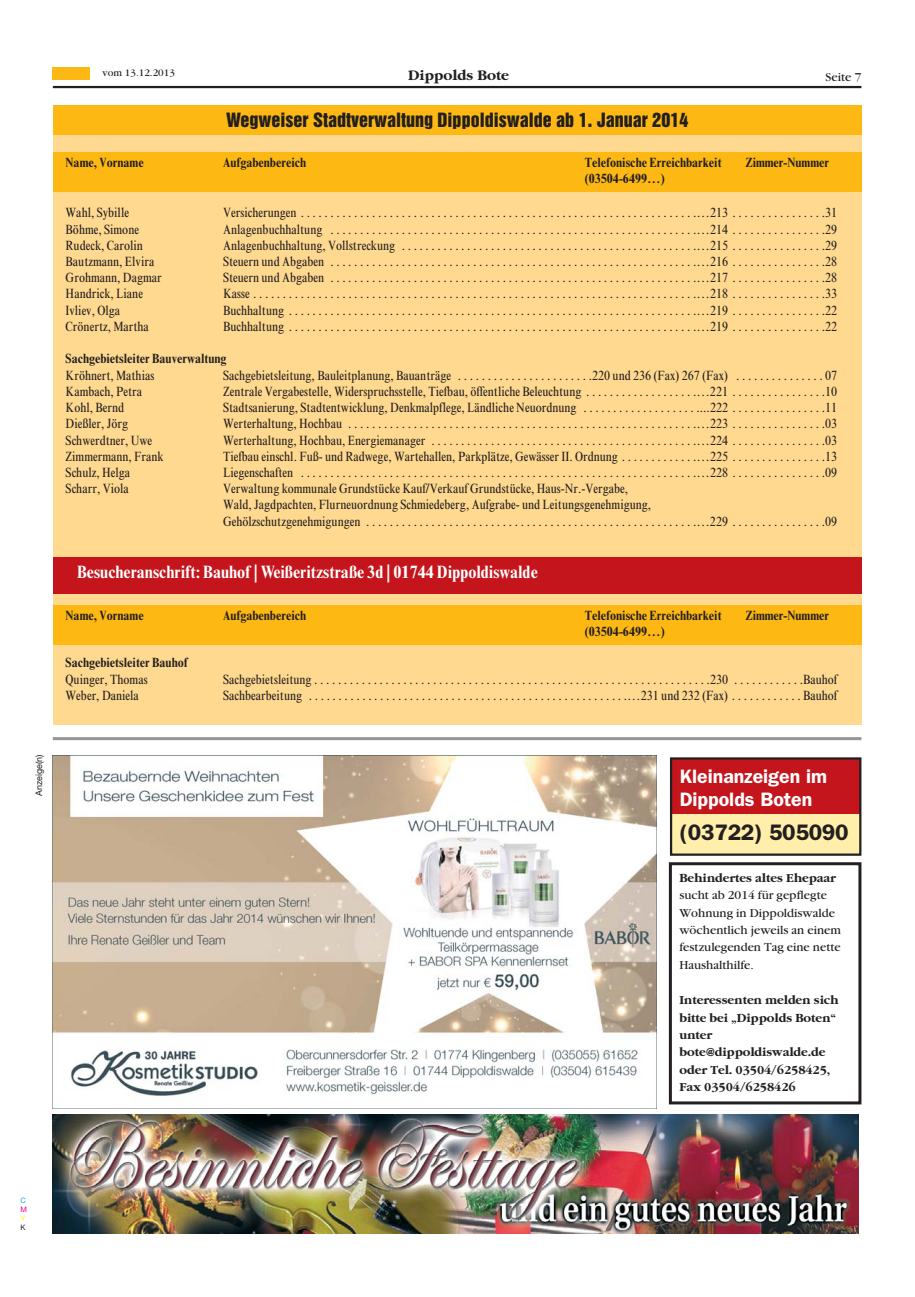
<style>
.page{position:relative;width:915px;height:1297px;background:#fff}
.page>*{position:absolute;margin:0;border:0;box-sizing:border-box;transform-origin:0 0}
.t1{font:600 22.5px "Franklin Gothic";letter-spacing:-.01em;color:#231f20}
.t2{font:600 19.5px/23.4px "Franklin Gothic";color:#fff}
.t3{font:700 condensed 18px "Times New Roman";color:#fff}
.t4{font:18px "Helvetica Inserat";color:#231f20}
.t5{font:700 15px "Garamond";color:#231f20}
.t6{font:condensed 13.5px/16.2px "Times New Roman";color:#231f20}
.t7{font:700 condensed 13.5px "Times New Roman";color:#231f20}
.t8{font:700 12.75px/17.4px "Garamond";color:#231f20}
.t9{font:12.75px/17.4px "Garamond";color:#231f20}
.t10{font:10.5px "Garamond";color:#231f20}
.t11{font:9px "Helvetica Neue";color:#231f20}
.t12{font:7.5px "Helvetica Neue";color:#00adef}
.t13{font:7.5px "Helvetica Neue";color:#ec008c}
.t14{font:7.5px "Helvetica Neue";color:#fff200}
.t15{font:7.5px "Helvetica Neue";color:#231f20}
</style>
<div class="page">
<div style="left:53px;top:106px;width:808px;height:619px;background:#ffd98f"></div>
<hr style="left:53px;top:86px;width:808px;height:2px;background:#231f20">
<div style="left:53px;top:68px;width:37px;height:12px;background:#fdb813"></div>
<div style="left:53px;top:106px;width:808px;height:29px;background:#fdb813"></div>
<div style="left:53px;top:557px;width:808px;height:37px;background:#c4151c"></div>
<div style="left:53px;top:605px;width:808px;height:40px;background:#fdb813"></div>
<div style="left:53px;top:152px;width:808px;height:40px;background:#fdb813"></div>
<img style="left:53px;top:755px;width:603px;height:341px">
<img style="left:53px;top:1115px;width:804px;height:118px">
<hr style="left:53px;top:737px;width:808px;height:3px;background:#939598">
<div style="left:671px;top:758px;width:188px;height:56px;background:#c4151c"></div>
<div style="left:671px;top:814px;width:188px;height:39px;background:#ffefaa"></div>
<div style="left:669px;top:757px;width:192px;height:99px;border:2px solid #231f20"></div>
<div style="left:668px;top:862px;width:193px;height:242px;border:3px solid #231f20"></div>
<p class="t11" style="left:36px;top:796px;width:43px;rotate:-90deg">Anzeige(n)</p>
<p class="t10" style="left:102px;top:69px;width:74px">vom 13.12.2013</p>
<p class="t5" style="left:408px;top:69px;width:102px">Dippolds Bote</p>
<p class="t9" style="left:825px;top:69px;width:37px">Seite 7</p>
<h3 class="t4" style="left:226px;top:112px;width:463px">Wegweiser Stadtverwaltung Dippoldiswalde ab 1. Januar 2014</h3>
<p class="t7" style="left:66px;top:158px;width:79px">Name, Vorname</p>
<p class="t7" style="left:223px;top:158px;width:84px">Aufgabenbereich</p>
<p class="t7" style="left:584px;top:158px;width:138px">Telefonische Erreichbarkeit</p>
<p class="t7" style="left:745px;top:158px;width:85px">Zimmer-Nummer</p>
<p class="t7" style="left:584px;top:174px;width:81px">(03504-6499…)</p>
<p class="t6" style="left:66px;top:206px;width:65px">Wahl, Sybille</p>
<p class="t6" style="left:223px;top:206px;width:615px">Versicherungen . . . . . . . . . . . . . . . . . . . . . . . . . . . . . . . . . . . . . . . . . . . . . . . . . . . . . . . . . . . . . . . . . . .…213 . . . . . . . . . . . . . . . .31</p>
<p class="t6" style="left:66px;top:222px;width:75px">Böhme, Simone</p>
<p class="t6" style="left:223px;top:222px;width:615px">Anlagenbuchhaltung . . . . . . . . . . . . . . . . . . . . . . . . . . . . . . . . . . . . . . . . . . . . . . . . . . . . . . . . . . . . . .…214 . . . . . . . . . . . . . . . .29</p>
<p class="t6" style="left:66px;top:238px;width:79px">Rudeck, Carolin</p>
<p class="t6" style="left:223px;top:238px;width:615px">Anlagenbuchhaltung, Vollstreckung . . . . . . . . . . . . . . . . . . . . . . . . . . . . . . . . . . . . . . . . . . . . . . . . . .…215 . . . . . . . . . . . . . . . .29</p>
<p class="t6" style="left:66px;top:254px;width:90px">Bautzmann, Elvira</p>
<p class="t6" style="left:223px;top:254px;width:615px">Steuern und Abgaben . . . . . . . . . . . . . . . . . . . . . . . . . . . . . . . . . . . . . . . . . . . . . . . . . . . . . . . . . . . . . .…216 . . . . . . . . . . . . . . . .28</p>
<p class="t6" style="left:66px;top:271px;width:98px">Grohmann, Dagmar</p>
<p class="t6" style="left:223px;top:271px;width:615px">Steuern und Abgaben . . . . . . . . . . . . . . . . . . . . . . . . . . . . . . . . . . . . . . . . . . . . . . . . . . . . . . . . . . . . . .…217 . . . . . . . . . . . . . . . .28</p>
<p class="t6" style="left:66px;top:287px;width:79px">Handrick, Liane</p>
<p class="t6" style="left:223px;top:287px;width:615px">Kasse . . . . . . . . . . . . . . . . . . . . . . . . . . . . . . . . . . . . . . . . . . . . . . . . . . . . . . . . . . . . . . . . . . . . . . . . . . .…218 . . . . . . . . . . . . . . . .33</p>
<p class="t6" style="left:66px;top:303px;width:56px">Ivliev, Olga</p>
<p class="t6" style="left:223px;top:303px;width:615px">Buchhaltung . . . . . . . . . . . . . . . . . . . . . . . . . . . . . . . . . . . . . . . . . . . . . . . . . . . . . . . . . . . . . . . . . . . . .…219 . . . . . . . . . . . . . . . .22</p>
<p class="t6" style="left:66px;top:319px;width:85px">Crönertz, Martha</p>
<p class="t6" style="left:223px;top:319px;width:615px">Buchhaltung . . . . . . . . . . . . . . . . . . . . . . . . . . . . . . . . . . . . . . . . . . . . . . . . . . . . . . . . . . . . . . . . . . . . .…219 . . . . . . . . . . . . . . . .22</p>
<p class="t7" style="left:66px;top:354px;width:162px">Sachgebietsleiter Bauverwaltung</p>
<p class="t6" style="left:66px;top:368px;width:90px">Kröhnert, Mathias</p>
<p class="t6" style="left:223px;top:368px;width:615px">Sachgebietsleitung, Bauleitplanung, Bauanträge . . . . . . . . . . . . . . . . . . . . . . .220 und 236 (Fax) 267 (Fax) . . . . . . . . . . . . . . . 07</p>
<p class="t6" style="left:66px;top:384px;width:78px">Kambach, Petra</p>
<p class="t6" style="left:223px;top:384px;width:615px">Zentrale Vergabestelle, Widerspruchsstelle, Tiefbau, öffentliche Beleuchtung . . . . . . . . . . . . . . . . . . .…221 . . . . . . . . . . . . . . . .10</p>
<p class="t6" style="left:66px;top:401px;width:60px">Kohl, Bernd</p>
<p class="t6" style="left:223px;top:401px;width:615px">Stadtsanierung, Stadtentwicklung, Denkmalpflege, Ländliche Neuordnung . . . . . . . . . . . . . . . . . . . ....222 . . . . . . . . . . . . . . . .11</p>
<p class="t6" style="left:66px;top:417px;width:64px">Dießler, Jörg</p>
<p class="t6" style="left:223px;top:417px;width:615px">Werterhaltung, Hochbau . . . . . . . . . . . . . . . . . . . . . . . . . . . . . . . . . . . . . . . . . . . . . . . . . . . . . . . . . . .…223 . . . . . . . . . . . . . . . .03</p>
<p class="t6" style="left:66px;top:433px;width:88px">Schwerdtner, Uwe</p>
<p class="t6" style="left:223px;top:433px;width:615px">Werterhaltung, Hochbau, Energiemanager . . . . . . . . . . . . . . . . . . . . . . . . . . . . . . . . . . . . . . . . . . . . .…224 . . . . . . . . . . . . . . . .03</p>
<p class="t6" style="left:66px;top:449px;width:99px">Zimmermann, Frank</p>
<p class="t6" style="left:223px;top:449px;width:615px">Tiefbau einschl. Fuß- und Radwege, Wartehallen, Parkplätze, Gewässer II. Ordnung . . . . . . . . . . . . .…225 . . . . . . . . . . . . . . . .13</p>
<p class="t6" style="left:66px;top:465px;width:66px">Schulz, Helga</p>
<p class="t6" style="left:223px;top:465px;width:615px">Liegenschaften . . . . . . . . . . . . . . . . . . . . . . . . . . . . . . . . . . . . . . . . . . . . . . . . . . . . . . . . . . . . . . . . . . .…228 . . . . . . . . . . . . . . . .09</p>
<p class="t6" style="left:66px;top:482px;width:65px">Scharr, Viola</p>
<p class="t6" style="left:223px;top:482px;width:615px">Verwaltung kommunale Grundstücke Kauf/Verkauf Grundstücke, Haus-Nr.-Vergabe,<br>Wald, Jagdpachten, Flurneuordnung Schmiedeberg, Aufgrabe- und Leitungsgenehmigung,<br>Gehölzschutzgenehmigungen . . . . . . . . . . . . . . . . . . . . . . . . . . . . . . . . . . . . . . . . . . . . . . . . . . . . . . . .…229 . . . . . . . . . . . . . . . .09</p>
<h3 class="t3" style="left:77px;top:565px;width:462px">Besucheranschrift: Bauhof | Weißeritzstraße 3d | 01744 Dippoldiswalde</h3>
<p class="t7" style="left:66px;top:611px;width:79px">Name, Vorname</p>
<p class="t7" style="left:223px;top:611px;width:84px">Aufgabenbereich</p>
<p class="t7" style="left:584px;top:611px;width:138px">Telefonische Erreichbarkeit</p>
<p class="t7" style="left:745px;top:611px;width:85px">Zimmer-Nummer</p>
<p class="t7" style="left:584px;top:627px;width:81px">(03504-6499…)</p>
<p class="t7" style="left:66px;top:658px;width:124px">Sachgebietsleiter Bauhof</p>
<p class="t6" style="left:66px;top:672px;width:83px">Quinger, Thomas</p>
<p class="t6" style="left:223px;top:672px;width:615px">Sachgebietsleitung . . . . . . . . . . . . . . . . . . . . . . . . . . . . . . . . . . . . . . . . . . . . . . . . . . . . . . . . . . . . . . . . . . .230 . . . . . . . . . . . .Bauhof</p>
<p class="t6" style="left:66px;top:689px;width:75px">Weber, Daniela</p>
<p class="t6" style="left:223px;top:689px;width:615px">Sachbearbeitung . . . . . . . . . . . . . . . . . . . . . . . . . . . . . . . . . . . . . . . . . . . . . . . . . . . . . .…231 und 232 (Fax) . . . . . . . . . . . . Bauhof</p>
<h2 class="t2" style="left:679px;top:766px;width:149px">Kleinanzeigen im<br>Dippolds Boten</h2>
<h1 class="t1" style="left:679px;top:824px;width:170px">(03722) 505090</h1>
<p class="t8" style="left:679px;top:870px;width:158px">Behindertes altes Ehepaar</p>
<p class="t9" style="left:679px;top:888px;width:163px">sucht ab 2014 für gepflegte<br>Wohnung in Dippoldiswalde wöchentlich jeweils an einem festzulegenden Tag eine nette<br>Haushalthilfe.</p>
<p class="t8" style="left:679px;top:992px;width:161px">Interessenten melden sich bitte bei „Dippolds Boten“ unter bote@dippoldiswalde.de oder Tel. 03504/6258425,<br>Fax 03504/6258426</p>
<p class="t12" style="left:21px;top:1198px;width:7px">C</p>
<p class="t13" style="left:21px;top:1207px;width:8px">M</p>
<p class="t14" style="left:21px;top:1216px;width:6px">Y</p>
<p class="t15" style="left:21px;top:1225px;width:7px">K</p>
</div>
